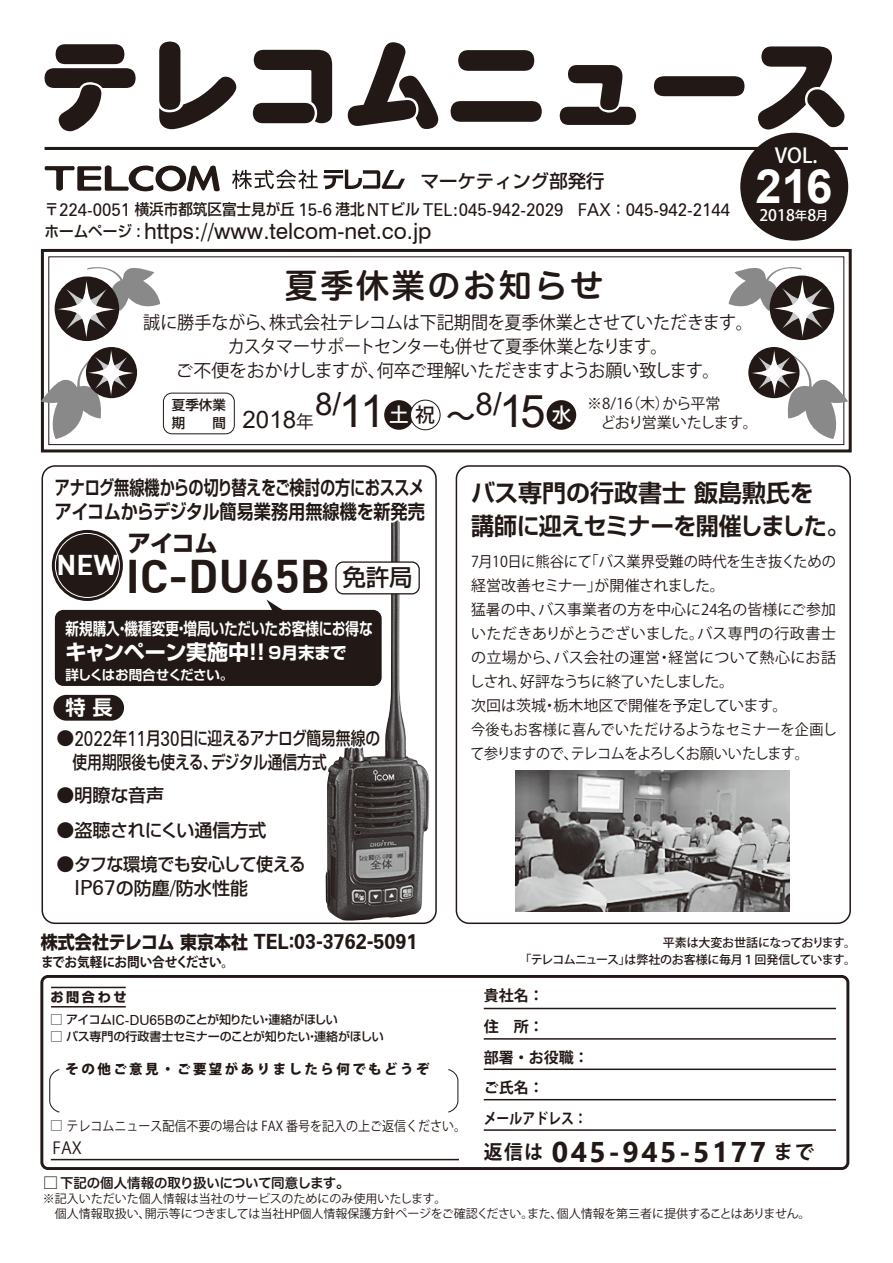
<style>
.page{position:relative;width:893px;height:1263px;background:#fff}
.page>*{position:absolute;margin:0;border:0;box-sizing:border-box;transform-origin:0 0}
.t1{font:101.55px "Tunnel Min Tightline";color:#221815}
.t2{font:700 47.25px "Arial";color:#fff}
.t3{font:700 46.2px "DINBEK";color:#221815}
.t4{font:33px "Hira Maru Std W6";letter-spacing:.08em;color:#221815}
.t5{font:31.35px "Arial";color:#221815}
.t6{font:700 28.5px "Segoe UI";letter-spacing:.085em;color:#221815}
.t7{font:700 28.05px "DINBEK";color:#fff}
.t8{font:24.15px "Arial";color:#221815}
.t9{font:700 24px/33px "Shin Go Pr 6 De";letter-spacing:-.01em;color:#221815}
.t10{font:700 23.1px "Shin Go Pr 6";color:#221815}
.t11{font:22.5px "Swiss 721 BT";color:#221815}
.t12{font:700 21px "Zurich BT";color:#221815;scale:.94 1}
.t13{font:700 21px "Shin Go Pr 6";letter-spacing:-.02em;color:#fff}
.t14{font:500 20.4px "Koz Go Pr 6 N";color:#fff}
.t15{font:700 20.25px "Shin Go Pr 6 De";color:#fff}
.t16{font:500 19.65px "Koz Go Pr 6 N";color:#fff}
.t17{font:700 19.5px/24px "Shin Go Pr 6 De";letter-spacing:-.02em;color:#221815;scale:.78 1}
.t18{font:500 18.45px "Shin Go Pro";color:#221815}
.t19{font:18px/24px "Koz Go Pr 6 N";letter-spacing:-.02em;color:#221815;text-align:center;scale:.95 1}
.t20{font:500 18px/24px "Shin Go Pro";letter-spacing:-.01em;color:#221815}
.t21{font:17.7px "Zurich BT";color:#221815;scale:.95 1}
.t22{font:700 16.8px "Shin Go Pr 6 De";color:#fff;scale:.81 1}
.t23{font:16.5px "ATC 30 c 630 ec 30 b 330 e 05 c 0 f 585 a 30 b 442";color:#221815}
.t24{font:500 15.75px "Koz Go Pr 6 N";color:#fff}
.t25{font:15px/24px "Koz Go Pro";color:#221815;scale:.95 1}
.t26{font:700 15px/30.8px "Koz Go Pr 6 N";color:#221815}
.t27{font:15px "Koz Go Pr 6 N";letter-spacing:-.06em;color:#221815}
.t28{font:13.5px "ATC 30 c 630 ec 30 b 330 e 05 c 0 f 585 a 30 b 442";color:#221815;scale:.89 1}
.t29{font:800 13.5px "Koz Go Pr 6 N";letter-spacing:.18em;color:#221815}
.t30{font:13.5px "Hira Maru Std W6";letter-spacing:-.02em;color:#221815}
.t31{font:700 13.5px "Koz Go Pro";letter-spacing:-.025em;color:#221815;scale:.94 1}
.t32{font:700 13.5px "Shin Go Pr 6 De";letter-spacing:-.04em;color:#fff}
.t33{font:500 13.5px/18px "Shin Go Pro";color:#221815}
.t34{font:700 13.2px "Shin Go Pro";letter-spacing:.2em;color:#221815}
.t35{font:12px/15px "Koz Go Pr 6 N";color:#221815}
.t36{font:500 12px/16.5px "Koz Go Pr 6 N";letter-spacing:-.035em;color:#221815;text-align:right}
.t37{font:500 12px "Shin Go Pro";letter-spacing:-.03em;color:#221815}
.t38{font:500 12px "Shin Go Pro";letter-spacing:-.055em;color:#221815}
.s1{font-family:"Shin Go Pro";font-weight:500;font-size:15.3px}
.s2{font-family:"Zurich BT";font-size:17.7px}
.s3{font-size:12.6px}
.s4{font-size:45.15px}
.s5{font-family:"Koz Go Pr 6 N";font-size:17.7px}
.s6{font-size:16.5px}
.s7{font-family:"Zurich BT";font-weight:400;font-size:20.85px}
.s8{font-family:"Shin Go Pro";font-size:18.15px}
.s9{font-family:"Zurich BT";font-weight:400;font-size:13.95px}
.s10{font-family:"Shin Go Pro";font-weight:500;font-size:12px}
.s11{font-family:"Koz Go Pr 6 N";font-size:19.5px}
</style>
<div class="page">
<svg style="left:45px;top:165px;width:175px;height:26px"></svg>
<hr style="left:45px;top:147px;width:803px;height:3px;background:#221815">
<div style="left:740px;top:133px;width:108px;height:108px;background:#221815;border-radius:50%"></div>
<svg style="left:324px;top:170px;width:81px;height:19px"></svg>
<svg style="left:232px;top:170px;width:86px;height:19px"></svg>
<div style="left:40px;top:975px;width:809px;height:195px;border:3px solid #221815;border-radius:6px"></div>
<hr style="left:484px;top:1008px;width:352px;height:1px;background:#221815">
<hr style="left:484px;top:1038px;width:352px;height:2px;background:#221815">
<hr style="left:484px;top:1068px;width:352px;height:2px;background:#221815">
<hr style="left:484px;top:1099px;width:352px;height:1px;background:#221815">
<hr style="left:484px;top:1129px;width:352px;height:2px;background:#221815">
<svg style="left:448px;top:1069px;width:11px;height:44px"></svg>
<svg style="left:49px;top:1069px;width:11px;height:44px"></svg>
<hr style="left:51px;top:1006px;width:75px;height:1px;background:#221815">
<hr style="left:51px;top:987px;width:75px;height:1px;background:#221815">
<hr style="left:51px;top:1159px;width:408px;height:1px;background:#221815">
<div style="left:55px;top:610px;width:327px;height:76px;background:#221815;border-radius:9px"></div>
<img style="left:326px;top:530px;width:104px;height:391px">
<div style="left:42px;top:465px;width:395px;height:459px;border:2px solid #221815;border-radius:13px"></div>
<div style="left:456px;top:465px;width:395px;height:459px;border:2px solid #221815;border-radius:13px"></div>
<div style="left:41px;top:249px;width:811px;height:203px;border:3px solid #221815"></div>
<div style="left:410px;top:400px;width:31px;height:30px;border:1px solid #221815;border-radius:50%"></div>
<div style="left:547px;top:400px;width:29px;height:30px;background:#221815;border-radius:50%"></div>
<svg style="left:729px;top:267px;width:103px;height:71px"></svg>
<svg style="left:748px;top:347px;width:51px;height:51px"></svg>
<svg style="left:751px;top:349px;width:97px;height:90px"></svg>
<img style="left:515px;top:770px;width:275px;height:142px">
<svg style="left:52px;top:530px;width:71px;height:71px;background:#342b28"></svg>
<div style="left:56px;top:729px;width:19px;height:19px;border:3px solid #fff;border-radius:50%"></div>
<svg style="left:41px;top:261px;width:388px;height:269px"></svg>
<div style="left:336px;top:562px;width:83px;height:32px;background:#fff;border-radius:7px"></div>
<div style="left:335px;top:561px;width:85px;height:33px;border:1px solid #221815;border-radius:7px"></div>
<div style="left:53px;top:695px;width:71px;height:26px;background:#221815;border-radius:13px"></div>
<svg style="left:69px;top:551px;width:313px;height:234px"></svg>
<h1 class="t1" style="left:39px;top:8px;width:814px">テレコムニュース</h1>
<p class="t18" style="left:421px;top:166px;width:185px">マーケティング部発行</p>
<p class="t21" style="left:45px;top:199px;width:723px"><span class="s1">〒</span>224-0051 <span class="s1">横浜市都筑区富士見が丘</span> 15-6 <span class="s1">港北</span>NT<span class="s1">ビル</span> TEL:045-942-2029 FAX<span class="s1">：</span>045-942-2144</p>
<h3 class="t11" style="left:45px;top:218px;width:388px"><span class="s1">ホームページ</span> <span class="s2">:</span>https://www.telcom-net.co.jp</h3>
<h3 class="t14" style="left:775px;top:144px;width:44px">VOL.</h3>
<h2 class="t2" style="left:756px;top:153px;width:78px">216</h2>
<p class="t24" style="left:759px;top:206px;width:71px">2018<span class="s3">年</span>8<span class="s3">月</span></p>
<h3 class="t4" style="left:285px;top:261px;width:320px">夏季休業のお知らせ</h3>
<p class="t19" style="left:143px;top:311px;width:643px">誠に勝手ながら、株式会社テレコムは下記期間を夏季休業とさせていただきます。カスタマーサポートセンターも併せて夏季休業となります。<br>ご不便をおかけしますが、何卒ご理解いただきますようお願い致します。</p>
<p class="t33" style="left:172px;top:394px;width:55px">夏季休業期　　間</p>
<h3 class="t5" style="left:315px;top:382px;width:232px">8/<span class="s4">11</span> <sub>土</sub><sub>祝</sub><sub>～</sub>8/<span class="s4">15</span></h3>
<p class="t27" style="left:587px;top:395px;width:135px">※8/16（木）から平常</p>
<h3 class="t16" style="left:552px;top:403px;width:21px">水</h3>
<h3 class="t8" style="left:243px;top:403px;width:73px">2018<span class="s5">年</span></h3>
<p class="t27" style="left:587px;top:414px;width:172px">　どおり営業いたします。</p>
<h3 class="t17" style="left:55px;top:474px;width:476px">アナログ無線機からの切り替えをご検討の方におススメアイコムからデジタル簡易業務用無線機を新発売</h3>
<h3 class="t3" style="left:126px;top:546px;width:288px">IC-DU65B <sup>免許局</sup></h3>
<h3 class="t10" style="left:128px;top:525px;width:91px">アイコム</h3>
<h3 class="t7" style="left:57px;top:547px;width:63px">NEW</h3>
<p class="t22" style="left:65px;top:615px;width:381px">新規購入・機種変更・増局いただいたお客様にお得な</p>
<h3 class="t13" style="left:65px;top:635px;width:283px">キャンペーン実施中！！<span class="s6">9月末まで</span></h3>
<p class="t32" style="left:65px;top:663px;width:169px">詳しくはお問合せください。</p>
<h3 class="t15" style="left:66px;top:691px;width:49px">特 長</h3>
<p class="t20" style="left:73px;top:724px;width:309px;text-indent:-16px">●<span class="s7">2022</span>年<span class="s7">11</span>月<span class="s7">30</span>日に迎えるアナログ簡易無線の使用期限後も使える、デジタル通信方式</p>
<p class="t20" style="left:57px;top:781px;width:109px">●明瞭な音声</p>
<p class="t20" style="left:57px;top:816px;width:212px">●盗聴されにくい通信方式</p>
<p class="t20" style="left:75px;top:850px;width:233px;text-indent:-18px">●タフな環境でも安心して使える<br><span class="s7">IP67</span>の防塵<span class="s7">/</span>防水性能</p>
<h3 class="t9" style="left:471px;top:475px;width:380px">バス専門の行政書士 飯島勲氏を<br>講師に迎えセミナーを開催しました。</h3>
<p class="t25" style="left:470px;top:549px;width:388px">7月10日に熊谷にて「バス業界受難の時代を生き抜くための経営改善セミナー」が開催されました。<br>猛暑の中、バス事業者の方を中心に24名の皆様にご参加いただきありがとうございました。バス専門の行政書士の立場から、バス会社の運営・経営について熱心にお話しされ、好評なうちに終了いたしました。<br>次回は茨城・栃木地区で開催を予定しています。<br>今後もお客様に喜んでいただけるようなセミナーを企画して参りますので、テレコムをよろしくお願いいたします。</p>
<h3 class="t12" style="left:41px;top:929px;width:402px"><span class="s8">株式会社テレコム東京本社</span> TEL<span class="s8">：</span>03-3762-5091</h3>
<p class="t31" style="left:41px;top:953px;width:207px">までお気軽にお問い合せください。</p>
<p class="t34" style="left:50px;top:986px;width:78px">お問合わせ</p>
<p class="t38" style="left:50px;top:1010px;width:289px">□ アイコム<span class="s9">IC-DU65B</span>のことが知りたい・連絡がほしい</p>
<p class="t37" style="left:50px;top:1026px;width:335px">□ バス専門の行政書士セミナーのことが知りたい・連絡がほしい</p>
<p class="t29" style="left:66px;top:1061px;width:365px">その他ご意見・ご要望がありましたら何でもどうぞ</p>
<p class="t28" style="left:50px;top:1118px;width:469px"><span class="s10">□</span> テレコムニュース配信不要の場合は FAX 番号を記入の上ご返信ください。</p>
<p class="t23" style="left:53px;top:1138px;width:31px">FAX</p>
<p class="t36" style="left:520px;top:935px;width:338px">平素は大変お世話になっております。<br>「テレコムニュース」は弊社のお客様に毎月１回発信しています。</p>
<p class="t26" style="left:484px;top:980px;width:121px">貴社名：<br>住　所：<br>部署・お役職：　ご氏名：<br>メールアドレス：</p>
<h3 class="t6" style="left:484px;top:1125px;width:332px"><span class="s11">返信は</span> 045-945-5177 <span class="s11">まで</span></h3>
<p class="t30" style="left:43px;top:1172px;width:309px"><span class="s6">□</span>下記の個人情報の取り扱いについて同意します。</p>
<p class="t35" style="left:43px;top:1191px;width:769px">※記入いただいた個人情報は当社のサービスのためにのみ使用いたします。<br>　個人情報取扱い、開示等につきましては当社HP個人情報保護方針ページをご確認ください。また、個人情報を第三者に提供することはありません。</p>
</div>
